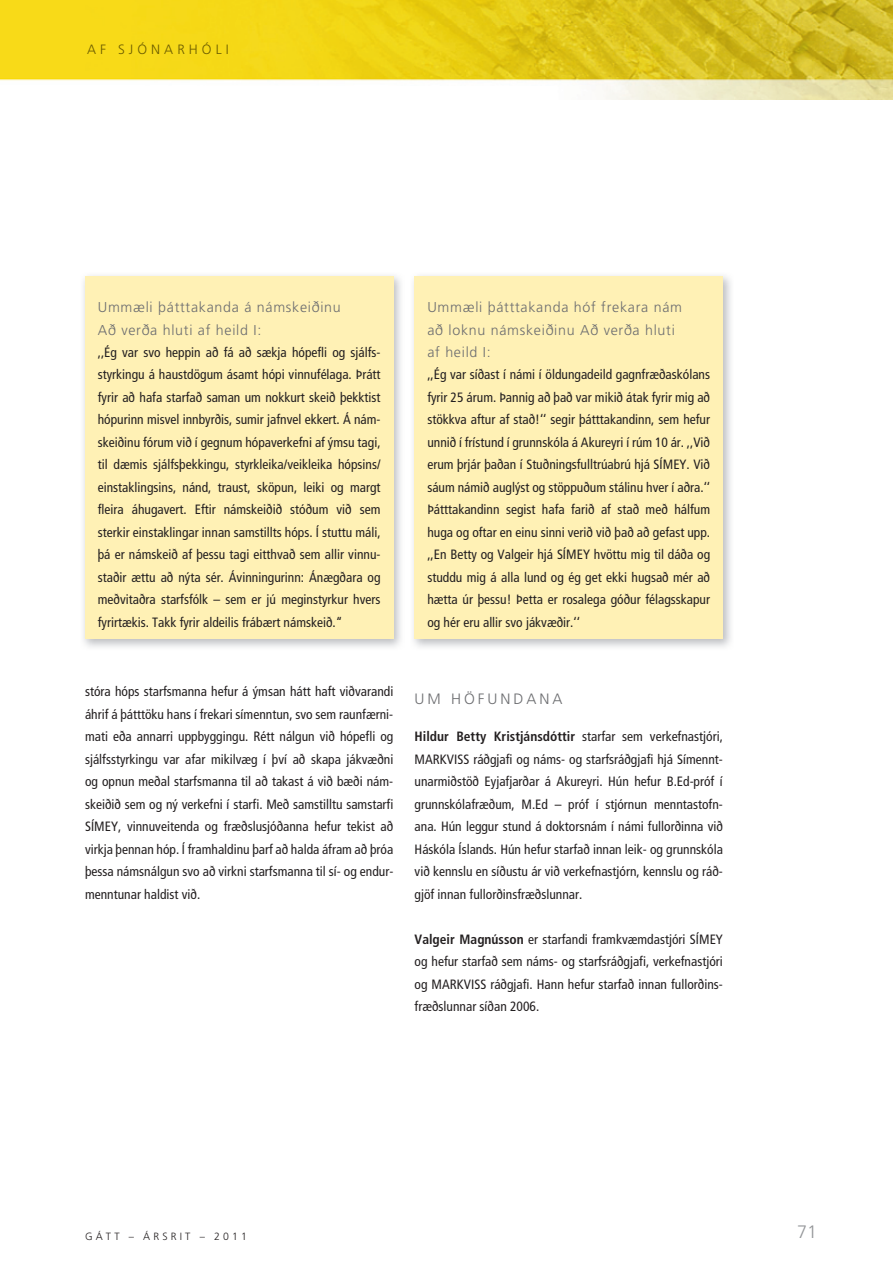
<style>
.page{position:relative;width:893px;height:1263px;background:#fff}
.page>*{position:absolute;margin:0;border:0;box-sizing:border-box;transform-origin:0 0}
.t1{font:300 18px "Frutiger";color:#939598}
.t2{font:300 15px "Frutiger";letter-spacing:.2em;color:#6c6d70}
.t3{font:300 14.25px/22.5px "Frutiger";letter-spacing:.05em;color:#6c6d70}
.t4{font:condensed 13.5px/22.5px "Frutiger";color:#231f20;text-align:justify}
.t5{font:300 13.5px "Frutiger";letter-spacing:.3em;color:#6c5d00}
.t6{font:300 10.5px "Frutiger";letter-spacing:.3em;color:#231f20}
.s1{font-weight:700}
</style>
<div class="page">
<img style="left:0;top:0;width:893px;height:100px">
<img style="left:83px;top:275px;width:318px;height:372px">
<div style="left:85px;top:276px;width:308px;height:363px;background:#fff1b5"></div>
<img style="left:413px;top:275px;width:318px;height:372px">
<div style="left:415px;top:276px;width:308px;height:363px;background:#fff1b5"></div>
<p class="t5" style="left:87px;top:42px;width:143px">AF SJÓNARHÓLI</p>
<p class="t3" style="left:98px;top:296px;width:244px">Ummæli þátttakanda á námskeiðinu<br>Að verða hluti af heild I:</p>
<p class="t4" style="left:98px;top:341px;width:284px">,,Ég var svo heppin að fá að sækja hópefli og sjálfs&shy;styrkingu á haustdögum ásamt hópi vinnufélaga. Þrátt fyrir að hafa starfað saman um nokkurt skeið þekktist hópurinn misvel innbyrðis, sumir jafnvel ekkert. Á nám&shy;skeiðinu fórum við í gegnum hópaverkefni af ýmsu tagi, til dæmis sjálfsþekkingu, styrkleika/veikleika hópsins/ einstaklingsins, nánd, traust, sköpun, leiki og margt fleira áhugavert. Eftir námskeiðið stóðum við sem sterkir einstaklingar innan samstillts hóps. Í stuttu máli, þá er námskeið af þessu tagi eitthvað sem allir vinnu&shy;staðir ættu að nýta sér. Ávinningurinn: Ánægðara og meðvitaðra starfsfólk – sem er jú meginstyrkur hvers fyrirtækis. Takk fyrir aldeilis frábært námskeið.“</p>
<p class="t3" style="left:427px;top:296px;width:256px">Ummæli þátttakanda hóf frekara nám að loknu námskeiðinu Að verða hluti af heild I:</p>
<p class="t4" style="left:427px;top:363px;width:284px">,,Ég var síðast í námi í öldungadeild gagnfræðaskólans fyrir 25 árum. Þannig að það var mikið átak fyrir mig að stökkva aftur af stað!‘‘ segir þátttakandinn, sem hefur unnið í frístund í grunnskóla á Akureyri í rúm 10 ár. ,,Við erum þrjár þaðan í Stuðningsfulltrúabrú hjá SÍMEY. Við sáum námið auglýst og stöppuðum stálinu hver í aðra.‘‘ Þátttakandinn segist hafa farið af stað með hálfum huga og oftar en einu sinni verið við það að gefast upp. ,,En Betty og Valgeir hjá SÍMEY hvöttu mig til dáða og studdu mig á alla lund og ég get ekki hugsað mér að hætta úr þessu! Þetta er rosalega góður félagsskapur og hér eru allir svo jákvæðir.‘‘</p>
<p class="t4" style="left:85px;top:680px;width:310px">stóra hóps starfsmanna hefur á ýmsan hátt haft viðvarandi áhrif á þátttöku hans í frekari símenntun, svo sem raunfærni&shy;mati eða annarri uppbyggingu. Rétt nálgun við hópefli og sjálfsstyrkingu var afar mikilvæg í því að skapa jákvæðni og opnun meðal starfsmanna til að takast á við bæði nám&shy;skeiðið sem og ný verkefni í starfi. Með samstilltu samstarfi SÍMEY, vinnuveitenda og fræðslusjóðanna hefur tekist að virkja þennan hóp. Í framhaldinu þarf að halda áfram að þróa þessa námsnálgun svo að virkni starfsmanna til sí- og endur&shy;menntunar haldist við.</p>
<p class="t2" style="left:415px;top:690px;width:150px">UM HÖFUNDANA</p>
<p class="t4" style="left:415px;top:725px;width:310px"><span class="s1">Hildur Betty Kristjánsdóttir</span> starfar sem verkefnastjóri, MARKVISS ráðgjafi og náms- og starfsráðgjafi hjá Símennt&shy;unarmiðstöð Eyjafjarðar á Akureyri. Hún hefur B.Ed-próf í grunnskólafræðum, M.Ed – próf í stjórnun menntastofn&shy;ana. Hún leggur stund á doktorsnám í námi fullorðinna við Háskóla Íslands. Hún hefur starfað innan leik- og grunnskóla við kennslu en síðustu ár við verkefnastjórn, kennslu og ráð&shy;gjöf innan fullorðinsfræðslunnar.</p>
<p class="t4" style="left:415px;top:928px;width:310px"><span class="s1">Valgeir Magnússon</span> er starfandi framkvæmdastjóri SÍMEY og hefur starfað sem náms- og starfsráðgjafi, verkefnastjóri og MARKVISS ráðgjafi. Hann hefur starfað innan fullorðins&shy;fræðslunnar síðan 2006.</p>
<p class="t6" style="left:85px;top:1230px;width:163px">GÁTT – ÁRSRIT – 2011</p>
<h1 class="t1" style="left:797px;top:1222px;width:22px">71</h1>
</div>
